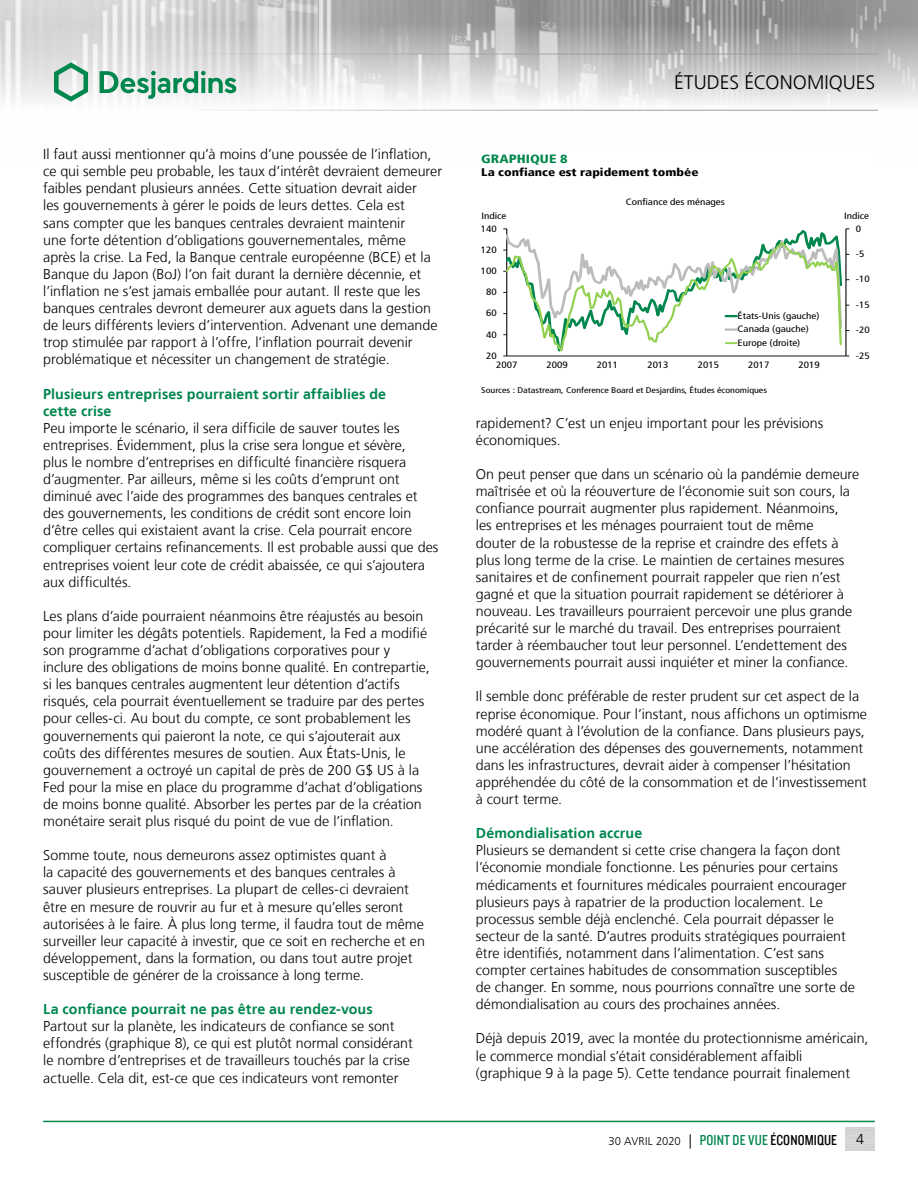
<style>
.page{position:relative;width:918px;height:1188px;background:#fff}
.page>*{position:absolute;margin:0;border:0;box-sizing:border-box;transform-origin:0 0}
.t1{font:300 19.5px "Frutiger LT";color:#000}
.t2{font:300 14.25px/17.1px "Frutiger LT";color:#000}
.t3{font:700 14.25px/17.1px "Frutiger LT";letter-spacing:.005em;color:#00874e}
.t4{font:900 condensed 12px "Frutiger LT";color:#00874e;scale:1.2 1}
.t5{font:300 11.25px "Frutiger LT";letter-spacing:.005em;color:#000}
.t6{font:900 condensed 11.1px "Frutiger LT";color:#000;scale:1.2 1}
.t7{font:condensed 9.15px/13.5px "Frutiger LT";color:#000;scale:1.2 1}
.t8{font:condensed 8.25px "Frutiger LT";color:#000;scale:1.2 1}
.s1{font-size:14.25px}
.s2{font-family:"Knockout 29 Junior Ltweight";font-weight:400;font-size:15px;color:#00874e}
.s3{font-family:"Knockout 29 Junior Ltweight";font-weight:400;font-size:15px}
</style>
<div class="page">
<img style="left:0;top:0;width:918px;height:110px">
<hr style="left:0;top:54px;width:878px;height:1px;background:#9d9d9c">
<hr style="left:0;top:110px;width:878px;height:1px;background:#9d9d9c">
<svg style="left:54px;top:62px;width:34px;height:40px"></svg>
<svg style="left:100px;top:71px;width:136px;height:28px"></svg>
<hr style="left:43px;top:1121px;width:832px;height:1px;background:#00874e">
<svg style="left:503px;top:229px;width:346px;height:128px"></svg>
<p class="t2" style="left:43px;top:146px;width:400px">Il faut aussi mentionner qu’à moins d’une poussée de l’inflation, ce qui semble peu probable, les taux d’intérêt devraient demeurer faibles pendant plusieurs années. Cette situation devrait aider<br>les gouvernements à gérer le poids de leurs dettes. Cela est<br>sans compter que les banques centrales devraient maintenir<br>une forte détention d’obligations gouvernementales, même<br>après la crise. La Fed, la Banque centrale européenne (BCE) et la Banque du Japon (BoJ) l’on fait durant la dernière décennie, et l’inflation ne s’est jamais emballée pour autant. Il reste que les banques centrales devront demeurer aux aguets dans la gestion de leurs différents leviers d’intervention. Advenant une demande trop stimulée par rapport à l’offre, l’inflation pourrait devenir problématique et nécessiter un changement de stratégie.</p>
<p class="t3" style="left:43px;top:385px;width:345px">Plusieurs entreprises pourraient sortir affaiblies de cette crise</p>
<p class="t2" style="left:43px;top:420px;width:397px">Peu importe le scénario, il sera difficile de sauver toutes les entreprises. Évidemment, plus la crise sera longue et sévère,<br>plus le nombre d’entreprises en difficulté financière risquera d’augmenter. Par ailleurs, même si les coûts d’emprunt ont diminué avec l’aide des programmes des banques centrales et des gouvernements, les conditions de crédit sont encore loin d’être celles qui existaient avant la crise. Cela pourrait encore compliquer certains refinancements. Il est probable aussi que des entreprises voient leur cote de crédit abaissée, ce qui s’ajoutera aux difficultés.</p>
<p class="t2" style="left:43px;top:608px;width:388px">Les plans d’aide pourraient néanmoins être réajustés au besoin pour limiter les dégâts potentiels. Rapidement, la Fed a modifié son programme d’achat d’obligations corporatives pour y inclure des obligations de moins bonne qualité. En contrepartie, si les banques centrales augmentent leur détention d’actifs risqués, cela pourrait éventuellement se traduire par des pertes pour celles-ci. Au bout du compte, ce sont probablement les gouvernements qui paieront la note, ce qui s’ajouterait aux coûts des différentes mesures de soutien. Aux États‑Unis, le gouvernement a octroyé un capital de près de 200 G$ US à la Fed pour la mise en place du programme d’achat d’obligations de moins bonne qualité. Absorber les pertes par de la création monétaire serait plus risqué du point de vue de l’inflation.</p>
<p class="t2" style="left:43px;top:847px;width:383px">Somme toute, nous demeurons assez optimistes quant à<br>la capacité des gouvernements et des banques centrales à sauver plusieurs entreprises. La plupart de celles-ci devraient être en mesure de rouvrir au fur et à mesure qu’elles seront autorisées à le faire. À plus long terme, il faudra tout de même surveiller leur capacité à investir, que ce soit en recherche et en développement, dans la formation, ou dans tout autre projet susceptible de générer de la croissance à long terme.</p>
<p class="t3" style="left:43px;top:1001px;width:331px">La confiance pourrait ne pas être au rendez-vous</p>
<p class="t2" style="left:43px;top:1018px;width:371px">Partout sur la planète, les indicateurs de confiance se sont effondrés (graphique 8), ce qui est plutôt normal considérant le nombre d’entreprises et de travailleurs touchés par la crise actuelle. Cela dit, est-ce que ces indicateurs vont remonter</p>
<h1 class="t1" style="left:674px;top:72px;width:203px">ÉTUDES ÉCONOMIQUES</h1>
<p class="t4" style="left:481px;top:151px;width:74px">GRAPHIQUE 8</p>
<p class="t6" style="left:481px;top:165px;width:183px">La confiance est rapidement tombée</p>
<p class="t7" style="left:481px;top:210px;width:22px">Indice</p>
<p class="t7" style="left:481px;top:222px;width:15px">140</p>
<p class="t7" style="left:481px;top:243px;width:15px">120</p>
<p class="t7" style="left:481px;top:264px;width:15px">100</p>
<p class="t7" style="left:486px;top:285px;width:10px">80</p>
<p class="t7" style="left:486px;top:306px;width:10px">60</p>
<p class="t7" style="left:486px;top:328px;width:10px">40</p>
<p class="t7" style="left:486px;top:349px;width:10px">20</p>
<p class="t7" style="left:626px;top:196px;width:84px">Confiance des ménages</p>
<p class="t7" style="left:738px;top:309px;width:70px">États-Unis (gauche)<br>Canada (gauche)<br>Europe (droite)</p>
<p class="t7" style="left:496px;top:358px;width:19px">2007</p>
<p class="t7" style="left:547px;top:358px;width:19px">2009</p>
<p class="t7" style="left:597px;top:358px;width:19px">2011</p>
<p class="t7" style="left:647px;top:358px;width:19px">2013</p>
<p class="t7" style="left:698px;top:358px;width:19px">2015</p>
<p class="t7" style="left:748px;top:358px;width:19px">2017</p>
<p class="t7" style="left:799px;top:358px;width:19px">2019</p>
<p class="t8" style="left:481px;top:385px;width:240px">Sources : Datastream, Conference Board et Desjardins, Études économiques</p>
<p class="t7" style="left:844px;top:210px;width:22px">Indice</p>
<p class="t7" style="left:856px;top:222px;width:6px">0</p>
<p class="t7" style="left:856px;top:247px;width:9px">-5</p>
<p class="t7" style="left:856px;top:273px;width:13px">-10</p>
<p class="t7" style="left:856px;top:298px;width:13px">-15</p>
<p class="t7" style="left:856px;top:323px;width:13px">-20</p>
<p class="t7" style="left:856px;top:349px;width:13px">-25</p>
<p class="t2" style="left:476px;top:415px;width:349px">rapidement? C’est un enjeu important pour les prévisions économiques.</p>
<p class="t2" style="left:476px;top:466px;width:385px">On peut penser que dans un scénario où la pandémie demeure maîtrisée et où la réouverture de l’économie suit son cours, la confiance pourrait augmenter plus rapidement. Néanmoins,<br>les entreprises et les ménages pourraient tout de même<br>douter de la robustesse de la reprise et craindre des effets à plus long terme de la crise. Le maintien de certaines mesures sanitaires et de confinement pourrait rappeler que rien n’est gagné et que la situation pourrait rapidement se détériorer à nouveau. Les travailleurs pourraient percevoir une plus grande précarité sur le marché du travail. Des entreprises pourraient tarder à réembaucher tout leur personnel. L’endettement des gouvernements pourrait aussi inquiéter et miner la confiance.</p>
<p class="t2" style="left:476px;top:688px;width:393px">Il semble donc préférable de rester prudent sur cet aspect de la reprise économique. Pour l’instant, nous affichons un optimisme modéré quant à l’évolution de la confiance. Dans plusieurs pays, une accélération des dépenses des gouvernements, notamment dans les infrastructures, devrait aider à compenser l’hésitation appréhendée du côté de la consommation et de l’investissement à court terme.</p>
<p class="t3" style="left:476px;top:825px;width:168px">Démondialisation accrue</p>
<p class="t2" style="left:476px;top:842px;width:381px">Plusieurs se demandent si cette crise changera la façon dont l’économie mondiale fonctionne. Les pénuries pour certains médicaments et fournitures médicales pourraient encourager plusieurs pays à rapatrier de la production localement. Le processus semble déjà enclenché. Cela pourrait dépasser le secteur de la santé. D’autres produits stratégiques pourraient être identifiés, notamment dans l’alimentation. C’est sans compter certaines habitudes de consommation susceptibles de changer. En somme, nous pourrions connaître une sorte de démondialisation au cours des prochaines années.</p>
<p class="t2" style="left:476px;top:1030px;width:394px">Déjà depuis 2019, avec la montée du protectionnisme américain, le commerce mondial s’était considérablement affaibli (graphique 9 à la page 5). Cette tendance pourrait finalement</p>
<p class="t5" style="left:608px;top:1135px;width:230px">30 AVRIL 2020 <span class="s1">|</span> <span class="s2">POINT DE VUE</span> <span class="s3">ÉCONOMIQUE</span></p>
<p class="t2" style="left:856px;top:1131px;width:9px">4</p>
</div>
